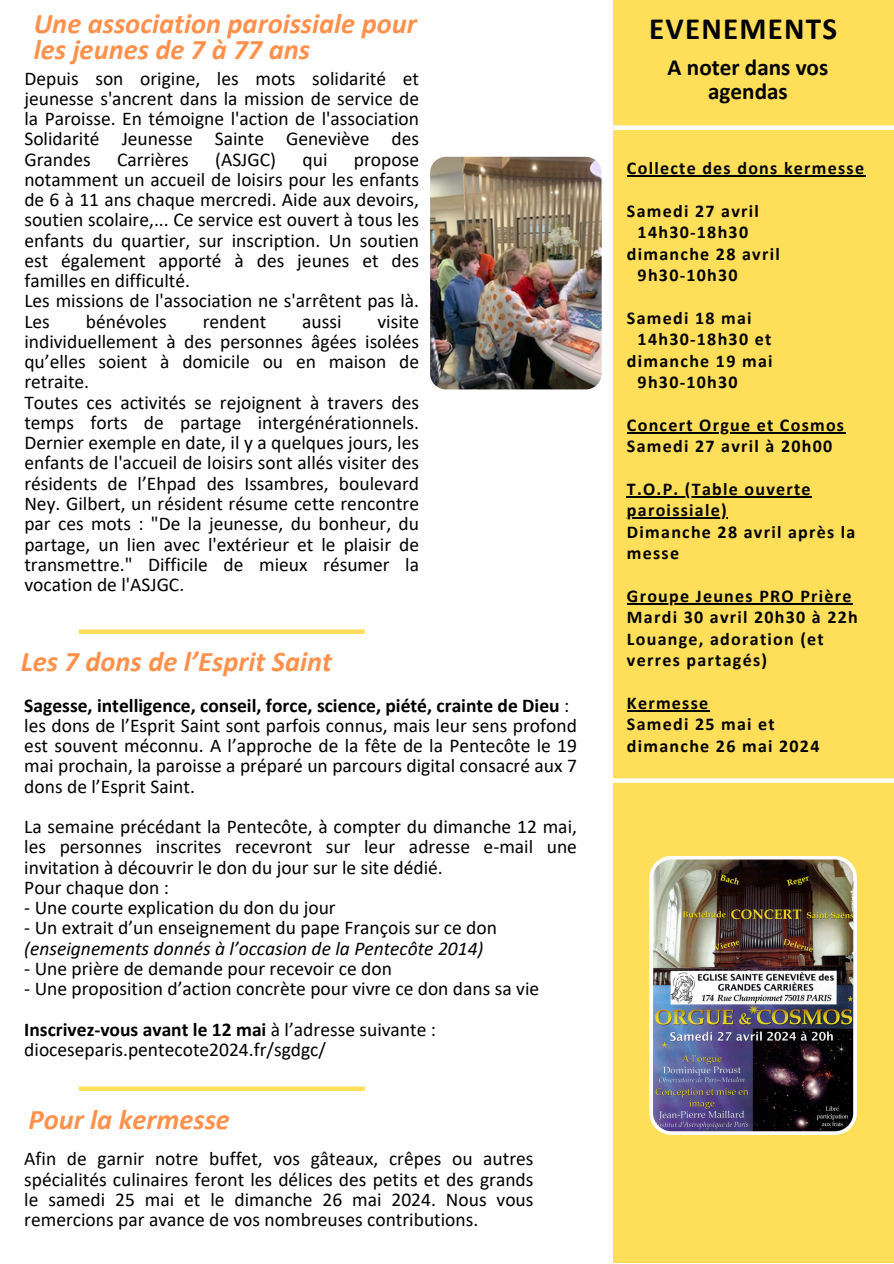
<style>
.page{position:relative;width:894px;height:1264px;background:#fff}
.page>*{position:absolute;margin:0;border:0;box-sizing:border-box;transform-origin:0 0}
.t1{font:700 30.9px "Calibri";letter-spacing:.04em;color:#000}
.t2{font:italic 700 28.5px/25.8px "Calibri";color:#ff914d}
.t3{font:700 23.1px/24.8px "Calibri";color:#000;text-align:center}
.t4{font:19.5px/20.2px "Calibri";color:#000;text-align:justify}
.t5{font:italic 19.5px/20.2px "Calibri";color:#000}
.t6{font:700 19.5px "Calibri";color:#000}
.t7{font:700 18px/21.3px "Calibri";letter-spacing:.07em;color:#000}
.s1{font-weight:400}
.s2{font-style:normal}
.s3{font-weight:700}
</style>
<div class="page">
<div style="left:612px;top:0;width:281px;height:1262px;background:#ffde59"></div>
<div style="left:612px;top:125px;width:281px;height:5px;background:#fff"></div>
<hr style="left:626px;top:175px;width:239px;height:1px;background:#000">
<hr style="left:626px;top:432px;width:219px;height:1px;background:#000">
<hr style="left:626px;top:496px;width:185px;height:1px;background:#000">
<hr style="left:626px;top:517px;width:101px;height:1px;background:#000">
<hr style="left:626px;top:603px;width:226px;height:1px;background:#000">
<hr style="left:626px;top:710px;width:83px;height:1px;background:#000">
<svg style="left:612px;top:778px;width:281px;height:4px"></svg>
<img style="left:649px;top:856px;width:207px;height:278px">
<div style="left:79px;top:629px;width:285px;height:5px;background:#ffde59"></div>
<svg style="left:79px;top:1086px;width:285px;height:4px"></svg>
<img style="left:430px;top:156px;width:172px;height:234px">
<h2 class="t2" style="left:34px;top:13px;width:384px">Une association paroissiale pour les jeunes de 7 à 77 ans</h2>
<h2 class="t4" style="left:24px;top:70px;width:396px">Depuis son origine, les mots solidarité et jeunesse s'ancrent dans la mission de service de la Paroisse. En témoigne l'action de l'association Solidarité Jeunesse Sainte Geneviève des Grandes</h2>
<h2 class="t4" style="left:117px;top:151px;width:73px">Carrières</h2>
<h2 class="t4" style="left:215px;top:151px;width:62px">(ASJGC)</h2>
<h2 class="t4" style="left:302px;top:151px;width:26px">qui</h2>
<h2 class="t4" style="left:24px;top:151px;width:396px;text-indent:329px">propose notamment un accueil de loisirs pour les enfants de 6 à 11 ans chaque mercredi. Aide aux devoirs, soutien scolaire,... Ce service est ouvert à tous les enfants du quartier, sur inscription. Un soutien est également apporté à des jeunes et des familles en difficulté.</h2>
<p class="t4" style="left:24px;top:292px;width:396px">Les missions de l'association ne s'arrêtent pas là.<br>Les</p>
<p class="t4" style="left:86px;top:313px;width:82px">bénévoles</p>
<p class="t4" style="left:203px;top:313px;width:65px">rendent</p>
<p class="t4" style="left:302px;top:313px;width:41px">aussi</p>
<p class="t4" style="left:24px;top:313px;width:396px;text-indent:353px">visite individuellement à des personnes âgées isolées qu’elles soient à domicile ou en maison de retraite.</p>
<p class="t4" style="left:24px;top:394px;width:396px">Toutes ces activités se rejoignent à travers des temps forts de partage intergénérationnels.<br>Dernier exemple en date, il y a quelques jours, les enfants de l'accueil de loisirs sont allés visiter des résidents de l’Ehpad des Issambres, boulevard Ney. Gilbert, un résident résume cette rencontre par ces mots : "De la jeunesse, du bonheur, du partage, un lien avec l'extérieur et le plaisir de transmettre." Difficile de mieux résumer la vocation de l'ASJGC.</p>
<p class="t2" style="left:21px;top:651px;width:312px">Les 7 dons de l’Esprit Saint</p>
<p class="t6" style="left:24px;top:697px;width:546px">Sagesse, intelligence, conseil, force, science, piété, crainte de Dieu <span class="s1">:</span></p>
<p class="t4" style="left:24px;top:716px;width:554px">les dons de l’Esprit Saint sont parfois connus, mais leur sens profond est souvent méconnu. A l’approche de la fête de la Pentecôte le 19 mai prochain, la paroisse a préparé un parcours digital consacré aux 7 dons de l’Esprit Saint.</p>
<p class="t4" style="left:24px;top:818px;width:554px">La semaine précédant la Pentecôte, à compter du dimanche 12 mai, les personnes inscrites recevront sur leur adresse e-mail une invitation à découvrir le don du jour sur le site dédié.</p>
<p class="t4" style="left:24px;top:878px;width:146px">Pour chaque don :</p>
<p class="t4" style="left:24px;top:899px;width:313px">- Une courte explication du don du jour</p>
<p class="t5" style="left:24px;top:919px;width:474px"><span class="s2">- Un extrait d’un enseignement du pape François sur ce don </span>(enseignements donnés à l’occasion de la Pentecôte 2014)</p>
<p class="t4" style="left:24px;top:959px;width:369px">- Une prière de demande pour recevoir ce don</p>
<p class="t4" style="left:24px;top:980px;width:516px">- Une proposition d’action concrète pour vivre ce don dans sa vie</p>
<h2 class="t4" style="left:24px;top:1020px;width:413px"><span class="s3">Inscrivez-vous avant le 12 mai</span> à l’adresse suivante : dioceseparis.pentecote2024.fr/sgdgc/</h2>
<p class="t2" style="left:29px;top:1108px;width:203px">Pour la kermesse</p>
<p class="t4" style="left:24px;top:1150px;width:510px">Afin de garnir notre buffet, vos gâteaux, crêpes ou autres spécialités culinaires feront les délices des petits et des grands le samedi 25 mai et le dimanche 26 mai 2024. Nous vous remercions par avance de vos nombreuses contributions.</p>
<p class="t1" style="left:649px;top:16px;width:189px">EVENEMENTS</p>
<p class="t3" style="left:667px;top:57px;width:162px">A noter dans vos agendas</p>
<h1 class="t7" style="left:626px;top:159px;width:238px">Collecte des dons kermesse</h1>
<h3 class="t7" style="left:626px;top:202px;width:133px">Samedi 27 avril</h3>
<h3 class="t7" style="left:637px;top:223px;width:112px">14h30-18h30</h3>
<h3 class="t7" style="left:626px;top:245px;width:154px">dimanche 28 avril</h3>
<h3 class="t7" style="left:637px;top:266px;width:102px">9h30-10h30</h3>
<h4 class="t7" style="left:626px;top:309px;width:126px">Samedi 18 mai</h4>
<h4 class="t7" style="left:637px;top:330px;width:135px">14h30-18h30 et</h4>
<h4 class="t7" style="left:626px;top:351px;width:147px">dimanche 19 mai</h4>
<h4 class="t7" style="left:637px;top:373px;width:102px">9h30-10h30</h4>
<h4 class="t7" style="left:626px;top:416px;width:219px">Concert Orgue et Cosmos<br>Samedi 27 avril à 20h00</h4>
<h4 class="t7" style="left:626px;top:480px;width:185px">T.O.P. (Table ouverte</h4>
<h4 class="t7" style="left:626px;top:501px;width:230px">paroissiale)<br>Dimanche 28 avril après la messe</h4>
<h4 class="t7" style="left:626px;top:587px;width:232px">Groupe Jeunes PRO Prière<br>Mardi 30 avril 20h30 à 22h<br>Louange, adoration (et verres partagés)</h4>
<h4 class="t7" style="left:626px;top:693px;width:194px">Kermesse<br>Samedi 25 mai et dimanche 26 mai 2024</h4>
</div>
